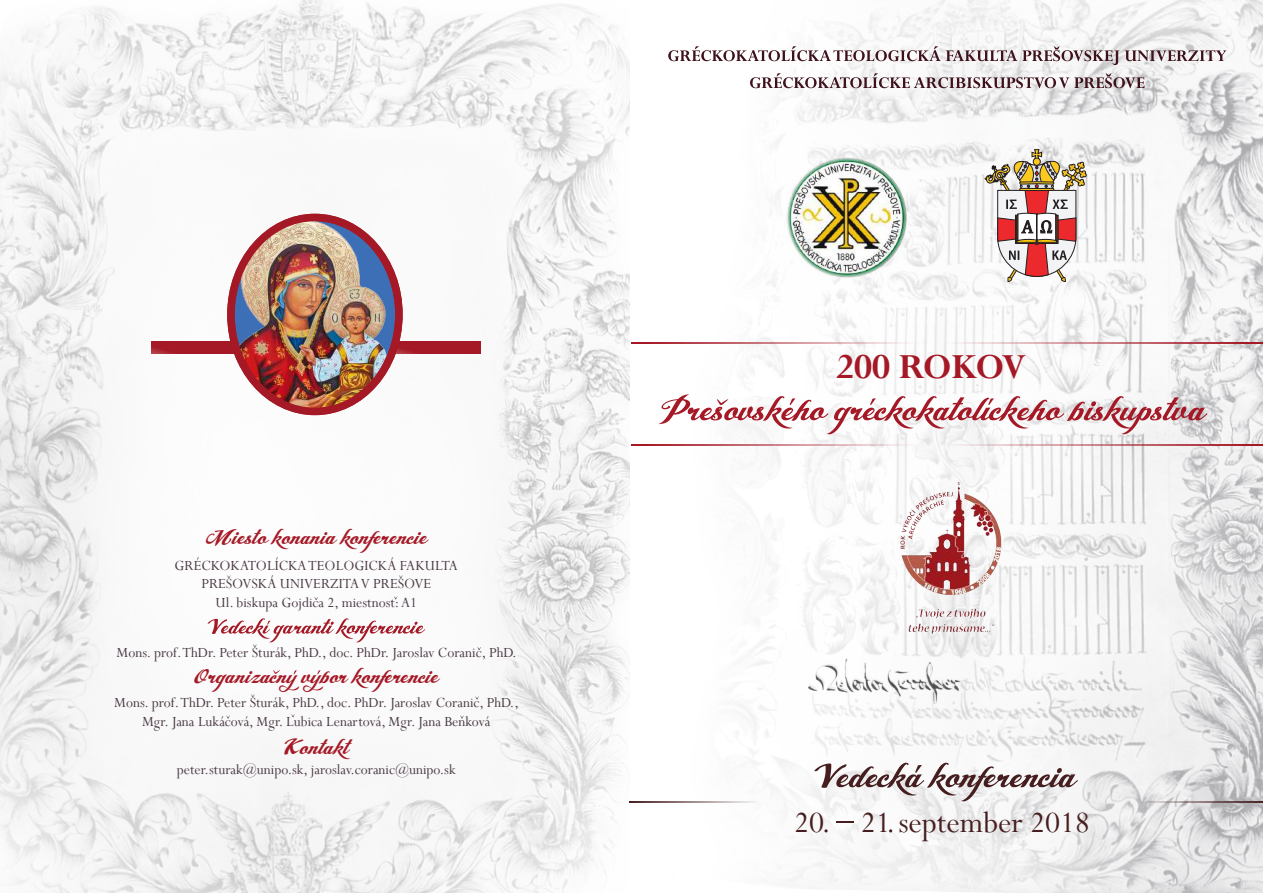
<style>
.page{position:relative;width:1263px;height:893px;background:#fff}
.page>*{position:absolute;margin:0;border:0;box-sizing:border-box;transform-origin:0 0}
.t1{font:700 39.3px "Perpetua";letter-spacing:-.02em;color:#a51926}
.t2{font:32.85px "Perpetua";color:#461e1f}
.t3{font:25.95px "Angel Tears Neue Personal Us Regula";color:#a51926}
.t4{font:15.6px/18.8px "Perpetua";color:#4b3945;text-align:center}
</style>
<div class="page">
<img style="left:0;top:0;width:601px;height:893px">
<img style="left:601px;top:0;width:662px;height:893px">
<svg style="left:314px;top:597px;width:4px;height:3px"></svg>
<svg style="left:477px;top:647px;width:4px;height:3px"></svg>
<svg style="left:475px;top:696px;width:4px;height:3px"></svg>
<svg style="left:291px;top:714px;width:4px;height:3px"></svg>
<svg style="left:226px;top:716px;width:4px;height:3px"></svg>
<svg style="left:208px;top:618px;width:217px;height:24px"></svg>
<svg style="left:293px;top:670px;width:4px;height:4px"></svg>
<svg style="left:317px;top:670px;width:3px;height:4px"></svg>
<svg style="left:273px;top:670px;width:7px;height:4px"></svg>
<div style="left:152px;top:342px;width:85px;height:12px;background:#a51926"></div>
<svg style="left:460px;top:716px;width:4px;height:3px"></svg>
<div style="left:395px;top:342px;width:85px;height:12px;background:#a51926"></div>
<svg style="left:837px;top:821px;width:17px;height:2px"></svg>
<img style="left:894px;top:479px;width:109px;height:156px">
<img style="left:787px;top:157px;width:120px;height:120px">
<svg style="left:985px;top:149px;width:101px;height:133px"></svg>
<hr style="left:1139px;top:801px;width:124px;height:2px;background:#461e1f">
<hr style="left:629px;top:801px;width:128px;height:2px;background:#461e1f">
<svg style="left:814px;top:763px;width:264px;height:38px"></svg>
<hr style="left:931px;top:444px;width:332px;height:1px;background:#a51926">
<svg style="left:658px;top:394px;width:549px;height:40px"></svg>
<hr style="left:931px;top:342px;width:332px;height:2px;background:#a51926">
<hr style="left:631px;top:342px;width:296px;height:2px;background:#a51926">
<hr style="left:631px;top:444px;width:296px;height:1px;background:#a51926">
<img style="left:802px;top:657px;width:182px;height:51px">
<svg style="left:750px;top:73px;width:394px;height:15px"></svg>
<svg style="left:668px;top:46px;width:558px;height:19px"></svg>
<img style="left:231px;top:209px;width:168px;height:215px">
<div style="left:227px;top:214px;width:176px;height:201px;border:8px solid #a51926;border-radius:50%"></div>
<h3 class="t3" style="left:206px;top:527px;width:222px">Miesto konania konferencie</h3>
<p class="t4" style="left:175px;top:555px;width:285px">GRÉCKOKATOLÍCKA TEOLOGICKÁ FAKULTA<br>PREŠOVSKÁ UNIVERZITA V PREŠOVE<br>Ul. biskupa Gojdica 2, miestnost: A1</p>
<p class="t4" style="left:117px;top:643px;width:402px">Mons. prof. ThDr. Peter Šturák, PhD., doc. PhDr. Jaroslav Coranic, PhD.</p>
<h3 class="t3" style="left:194px;top:665px;width:245px">Organizacny vybor konferencie</h3>
<p class="t4" style="left:114px;top:693px;width:406px">Mons. prof. ThDr. Peter Šturák, PhD., doc. PhDr. Jaroslav Coranic, PhD.,<br>Mgr. Jana Lukácová, Mgr. Lubica Lenartová, Mgr. Jana Benková</p>
<h3 class="t3" style="left:284px;top:736px;width:65px">Kontakt</h3>
<p class="t4" style="left:177px;top:760px;width:280px">peter.sturak@unipo.sk, jaroslav.coranic@unipo.sk</p>
<h1 class="t1" style="left:836px;top:342px;width:192px">200 ROKOV</h1>
<h2 class="t2" style="left:794px;top:802px;width:298px">20 21 september 2018</h2>
</div>
